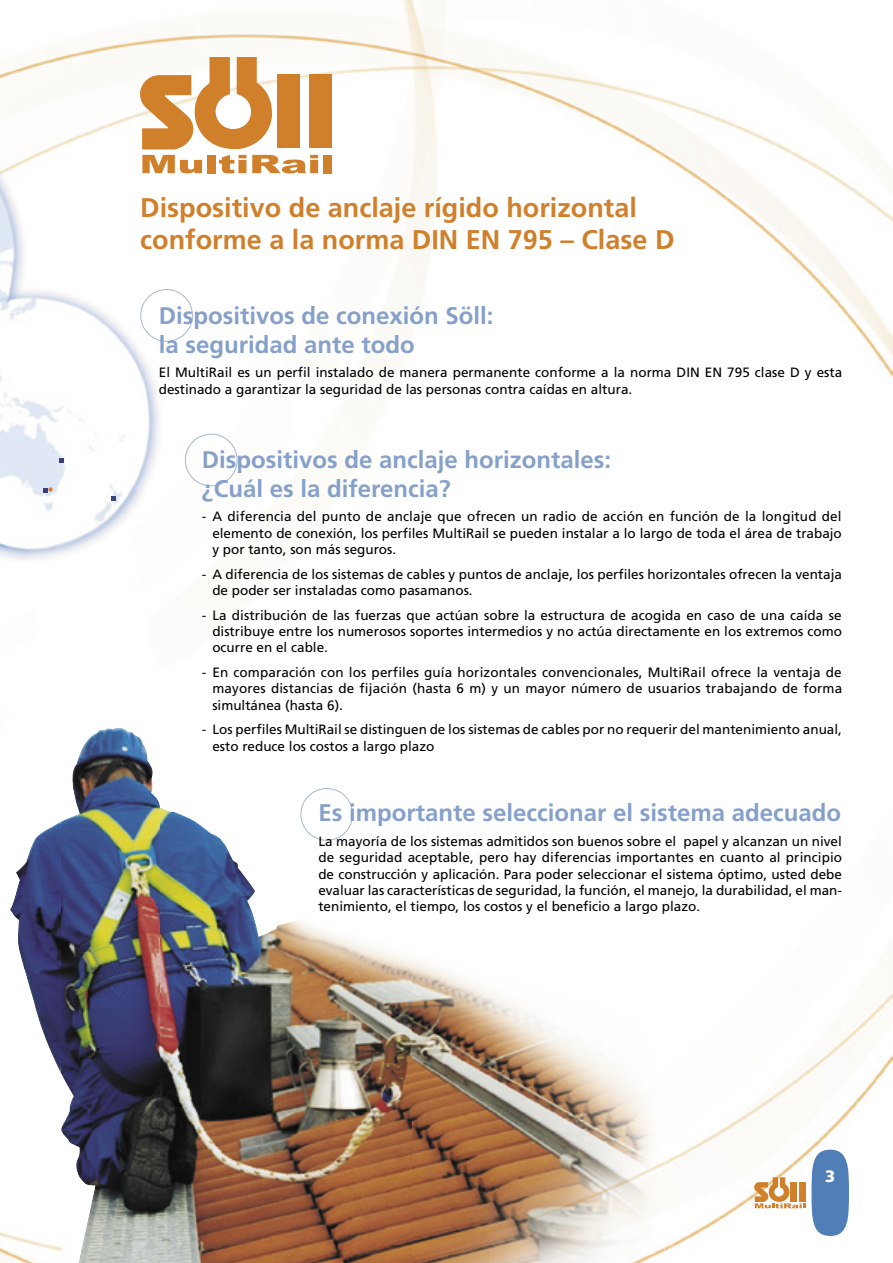
<style>
.page{position:relative;width:893px;height:1263px;background:#fff}
.page>*{position:absolute;margin:0;border:0;box-sizing:border-box;transform-origin:0 0}
.t1{font:700 27px/32.5px "Frutiger";color:#d07f2b}
.t2{font:700 24px/29px "Frutiger";color:#85a0ca}
.t3{font:900 16.5px "Frutiger";color:#fff}
.t4{font:13.5px/16.2px "Frutiger";color:#000;text-align:justify}
</style>
<div class="page">
<img style="left:0;top:0;width:893px;height:1263px">
<img style="left:60px;top:728px;width:101px;height:535px">
<img style="left:10px;top:781px;width:50px;height:322px">
<img style="left:160px;top:781px;width:102px;height:482px">
<img style="left:261px;top:888px;width:152px;height:375px">
<img style="left:412px;top:941px;width:253px;height:322px">
<div style="left:277px;top:75px;width:23px;height:73px;background:#d07f2b"></div>
<div style="left:309px;top:75px;width:23px;height:73px;background:#d07f2b"></div>
<svg style="left:140px;top:57px;width:132px;height:92px"></svg>
<svg style="left:142px;top:155px;width:60px;height:18px"></svg>
<div style="left:207px;top:155px;width:8px;height:18px;background:#d07f2b"></div>
<svg style="left:219px;top:155px;width:27px;height:18px"></svg>
<svg style="left:252px;top:155px;width:66px;height:18px"></svg>
<div style="left:323px;top:155px;width:9px;height:18px;background:#d07f2b"></div>
<svg style="left:44px;top:487px;width:9px;height:6px"></svg>
<svg style="left:59px;top:458px;width:4px;height:4px"></svg>
<svg style="left:112px;top:497px;width:4px;height:4px"></svg>
<div style="left:301px;top:788px;width:52px;height:52px;background:#fff;border-radius:50%"></div>
<div style="left:300px;top:788px;width:53px;height:53px;border:1px solid #a7b8d6;border-radius:50%"></div>
<svg style="left:754px;top:1177px;width:51px;height:31px"></svg>
<div style="left:810px;top:1149px;width:40px;height:88px;background:#507fb8;border-radius:50%"></div>
<div style="left:810px;top:1148px;width:40px;height:89px;border:2px solid #fff;border-radius:50%"></div>
<div style="left:185px;top:434px;width:52px;height:52px;background:#fff;border-radius:50%"></div>
<div style="left:185px;top:434px;width:52px;height:52px;border:1px solid #a7b8d6;border-radius:50%"></div>
<div style="left:141px;top:290px;width:51px;height:51px;background:#fff;border-radius:50%"></div>
<div style="left:140px;top:289px;width:53px;height:53px;border:1px solid #a7b8d6;border-radius:50%"></div>
<h1 class="t1" style="left:140px;top:191px;width:536px">Dispositivo de anclaje rígido horizontal conforme a la norma DIN EN 795 – Clase D</h1>
<h2 class="t2" style="left:159px;top:301px;width:336px">Dispositivos de conexión Söll: la seguridad ante todo</h2>
<p class="t4" style="left:159px;top:365px;width:685px">El MultiRail es un perfil instalado de manera permanente conforme a la norma DIN EN 795 clase D y esta destinado a garantizar la seguridad de las personas contra caídas en altura.</p>
<h2 class="t2" style="left:202px;top:445px;width:411px">Dispositivos de anclaje horizontales: ¿Cuál es la diferencia?</h2>
<p class="t4" style="left:212px;top:508px;width:631px;text-indent:-11px">- A diferencia del punto de anclaje que ofrecen un radio de acción en función de la longitud del elemento de conexión, los perfiles MultiRail se pueden instalar a lo largo de toda el área de trabajo y por tanto, son más seguros.</p>
<p class="t4" style="left:212px;top:566px;width:631px;text-indent:-11px">- A diferencia de los sistemas de cables y puntos de anclaje, los perfiles horizontales ofrecen la ventaja de poder ser instaladas como pasamanos.</p>
<p class="t4" style="left:212px;top:607px;width:631px;text-indent:-11px">- La distribución de las fuerzas que actúan sobre la estructura de acogida en caso de una caída se distribuye entre los numerosos soportes intermedios y no actúa directamente en los extremos como ocurre en el cable.</p>
<p class="t4" style="left:212px;top:664px;width:631px;text-indent:-11px">- En comparación con los perfiles guía horizontales convencionales, MultiRail ofrece la ventaja de mayores distancias de fijación (hasta 6 m) y un mayor número de usuarios trabajando de forma simultánea (hasta 6).</p>
<p class="t4" style="left:212px;top:721px;width:631px;text-indent:-11px">- Los perfiles MultiRail se distinguen de los sistemas de cables por no requerir del mantenimiento anual, esto reduce los costos a largo plazo</p>
<h2 class="t2" style="left:318px;top:798px;width:524px">Es importante seleccionar el sistema adecuado</h2>
<p class="t4" style="left:318px;top:833px;width:525px">La mayoría de los sistemas admitidos son buenos sobre el papel y alcanzan un nivel de seguridad aceptable, pero hay diferencias importantes en cuanto al principio de construcción y aplicación. Para poder seleccionar el sistema óptimo, usted debe evaluar las características de seguridad, la función, el manejo, la durabilidad, el man&shy;tenimiento, el tiempo, los costos y el beneficio a largo plazo.</p>
<p class="t3" style="left:825px;top:1166px;width:12px">3</p>
</div>
